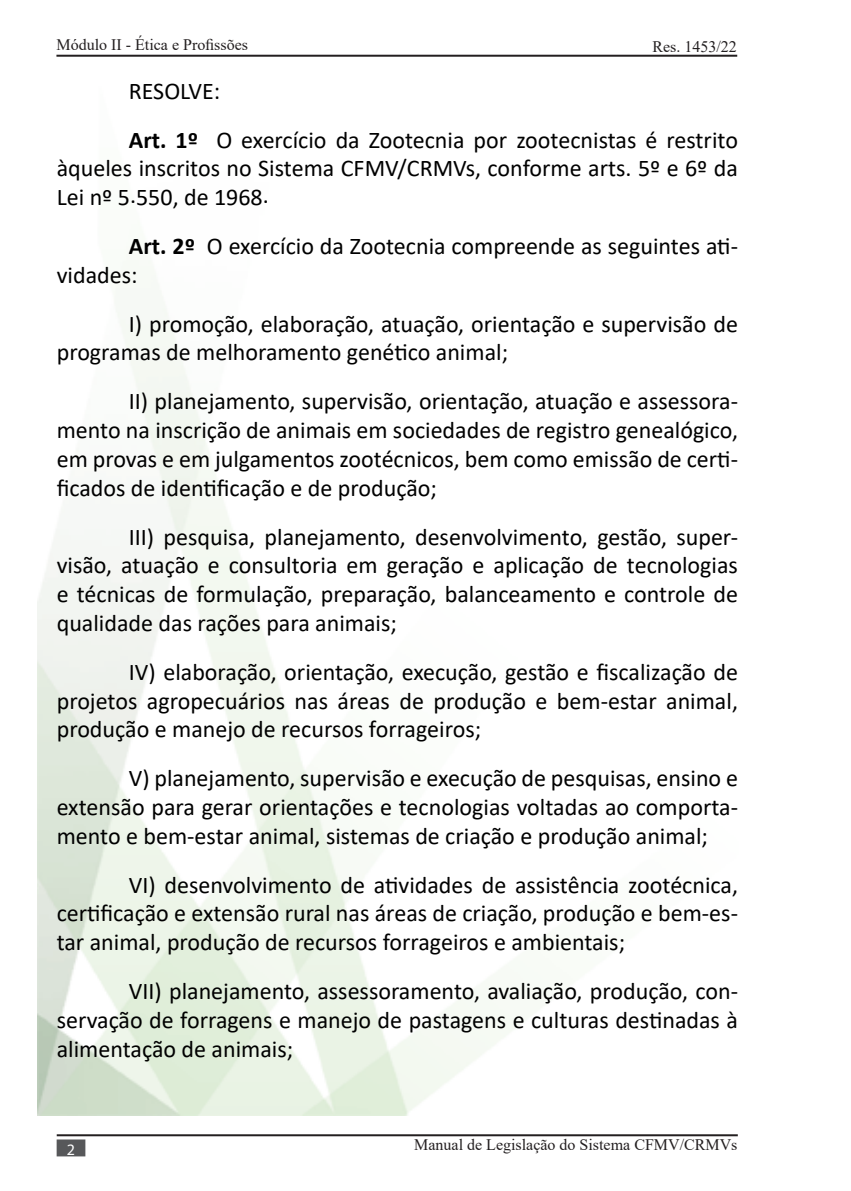
<style>
.page{position:relative;width:851px;height:1191px;background:#fff}
.page>*{position:absolute;margin:0;border:0;box-sizing:border-box;transform-origin:0 0}
.Normal__Web{font:24px/28.8px "Calibri";color:#000;text-align:justify}
.t1{font:16px "Times New Roman";color:#231f20}
.t2{font:16px "Myriad Pro";color:#fff}
.s1{font-weight:700}
</style>
<div class="page">
<hr style="left:57px;top:1134px;width:680px;height:2px;background:#231f20">
<div style="left:57px;top:1139px;width:28px;height:17px;background:#57585a;border:2px solid #57585a"></div>
<hr style="left:56px;top:55px;width:681px;height:2px;background:#231f20">
<p class="t1" style="left:56px;top:34px;width:193px">Módulo II - Ética e Profissões</p>
<p class="t1" style="left:652px;top:35px;width:86px">Res. 1453/22</p>
<p class="Normal__Web" style="left:129px;top:76px;width:93px">RESOLVE:</p>
<p class="Normal__Web" style="left:57px;top:125px;width:682px;text-indent:72px"><span class="s1">Art. 1º</span> O exercício da Zootecnia por zootecnistas é restrito àqueles inscritos no Sistema CFMV/CRMVs, conforme arts. 5º e 6º da Lei nº 5.550, de 1968.</p>
<p class="Normal__Web" style="left:57px;top:231px;width:682px;text-indent:72px"><span class="s1">Art. 2º</span> O exercício da Zootecnia compreende as seguintes ati&shy;vidades:</p>
<p class="Normal__Web" style="left:57px;top:309px;width:682px;text-indent:72px">I) promoção, elaboração, atuação, orientação e supervisão de programas de melhoramento genético animal;</p>
<p class="Normal__Web" style="left:57px;top:386px;width:682px;text-indent:72px">II) planejamento, supervisão, orientação, atuação e assessora&shy;mento na inscrição de animais em sociedades de registro genealógico, em provas e em julgamentos zootécnicos, bem como emissão de certi&shy;ficados de identificação e de produção;</p>
<p class="Normal__Web" style="left:57px;top:521px;width:682px;text-indent:72px">III) pesquisa, planejamento, desenvolvimento, gestão, super&shy;visão, atuação e consultoria em geração e aplicação de tecnologias e técnicas de formulação, preparação, balanceamento e controle de qualidade das rações para animais;</p>
<p class="Normal__Web" style="left:57px;top:657px;width:682px;text-indent:72px">IV) elaboração, orientação, execução, gestão e fiscalização de projetos agropecuários nas áreas de produção e bem-estar animal, produção e manejo de recursos forrageiros;</p>
<p class="Normal__Web" style="left:57px;top:763px;width:682px;text-indent:72px">V) planejamento, supervisão e execução de pesquisas, ensino e extensão para gerar orientações e tecnologias voltadas ao comporta&shy;mento e bem-estar animal, sistemas de criação e produção animal;</p>
<p class="Normal__Web" style="left:57px;top:869px;width:682px;text-indent:72px">VI) desenvolvimento de atividades de assistência zootécnica, certificação e extensão rural nas áreas de criação, produção e bem-es&shy;tar animal, produção de recursos forrageiros e ambientais;</p>
<p class="Normal__Web" style="left:57px;top:976px;width:682px;text-indent:72px">VII) planejamento, assessoramento, avaliação, produção, con&shy;servação de forragens e manejo de pastagens e culturas destinadas à alimentação de animais;</p>
<p class="t2" style="left:67px;top:1139px;width:10px">2</p>
<p class="t1" style="left:414px;top:1133px;width:325px">Manual de Legislação do Sistema CFMV/CRMVs</p>
</div>
